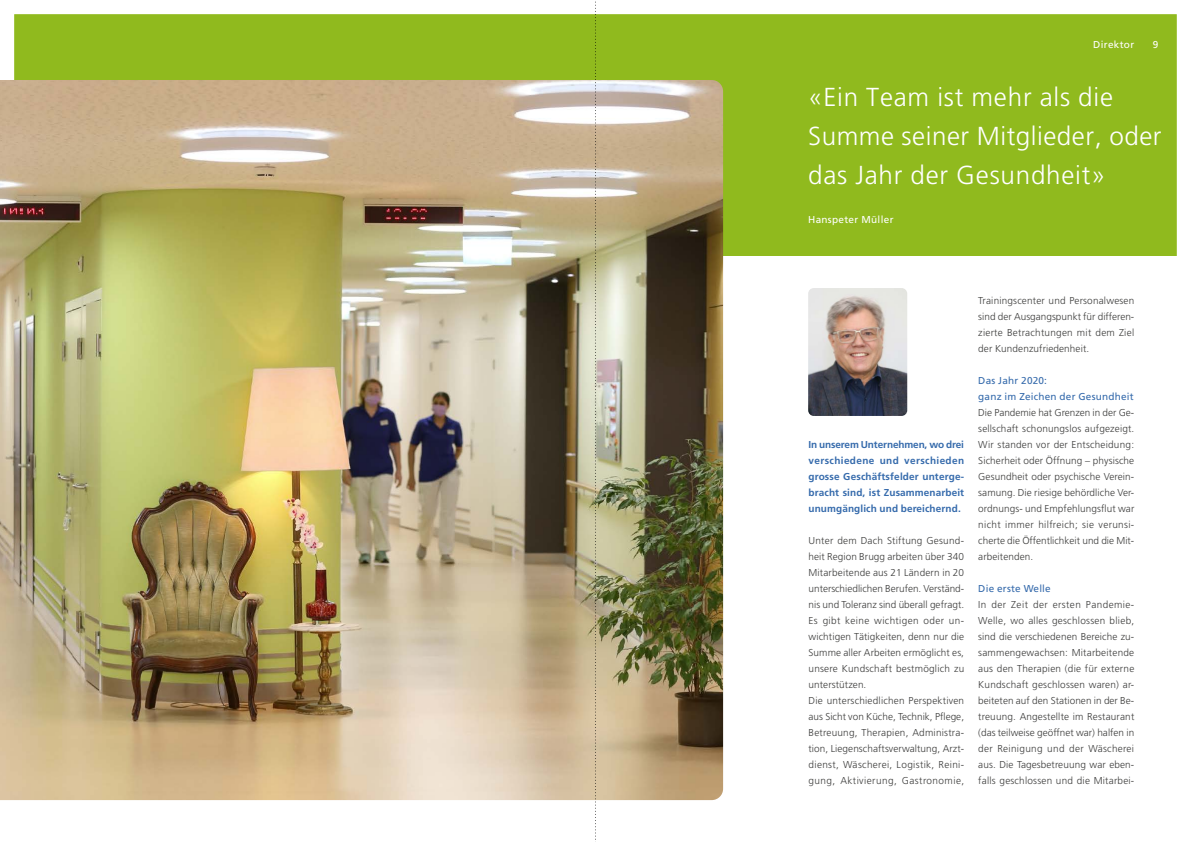
<style>
.page{position:relative;width:1191px;height:842px;background:#fff}
.page>*{position:absolute;margin:0;border:0;box-sizing:border-box;transform-origin:0 0}
.t1{font:300 26px/39px "Frutiger LT Std";letter-spacing:.03em;color:#fff}
.t2{font:300 10px/16px "Frutiger LT Std";letter-spacing:.01em;color:#3c3c3b;text-align:justify}
.t3{font:700 10px/16px "Frutiger LT Std";letter-spacing:.01em;color:#366bac;text-align:justify}
.t4{font:10px/16px "Frutiger LT Std";letter-spacing:.02em;color:#366bac}
.t5{font:10px "Frutiger LT Std";letter-spacing:.03em;color:#fff}
</style>
<div class="page">
<div style="left:7px;top:7px;width:1176px;height:249px;background:#90ba1e"></div>
<img style="left:808px;top:288px;width:99px;height:128px">
<div style="left:0;top:0;width:1191px;height:842px;border:14px solid #fff"></div>
<img style="left:0;top:80px;width:723px;height:720px">
<svg style="left:595px;top:0;width:1px;height:842px"></svg>
<p class="t5" style="left:1093px;top:39px;width:42px">Direktor</p>
<p class="t5" style="left:1152px;top:39px;width:7px">9</p>
<h1 class="t1" style="left:808px;top:78px;width:355px">«Ein Team ist mehr als die<br>Summe seiner Mitglieder, oder das Jahr der Gesundheit»</h1>
<p class="t5" style="left:808px;top:214px;width:87px">Hanspeter Müller</p>
<p class="t3" style="left:808px;top:437px;width:157px">In unserem Unternehmen, wo drei verschiedene und verschieden grosse Geschäftsfelder unterge&shy;bracht sind, ist Zusammenarbeit unumgänglich und bereichernd.</p>
<p class="t2" style="left:808px;top:533px;width:157px;text-align:left">Unter dem Dach Stiftung Gesund&shy;heit Region Brugg arbeiten über 340<br>Mitarbeitende aus 21 Ländern in 20 unterschiedlichen Berufen. Verständ&shy;nis und Toleranz sind überall gefragt.<br>Es gibt keine wichtigen oder un&shy;wichtigen Tätigkeiten, denn nur die Summe aller Arbeiten ermöglicht es, unsere Kundschaft bestmöglich zu unterstützen.<br>Die unterschiedlichen Perspektiven aus Sicht von Küche, Technik, Pflege, Betreuung, Therapien, Administra&shy;tion, Liegenschaftsverwaltung, Arzt&shy;dienst, Wäscherei, Logistik, Reini&shy;gung, Aktivierung, Gastronomie,</p>
<p class="t2" style="left:978px;top:293px;width:157px">Trainingscenter und Personalwesen sind der Ausgangspunkt für differen&shy;zierte Betrachtungen mit dem Ziel der Kundenzufriedenheit.</p>
<p class="t4" style="left:978px;top:373px;width:157px">Das Jahr 2020:<br>ganz im Zeichen der Gesundheit</p>
<p class="t2" style="left:978px;top:405px;width:158px">Die Pandemie hat Grenzen in der Ge&shy;sellschaft schonungslos aufgezeigt.<br>Wir standen vor der Entscheidung:<br>Sicherheit oder Öffnung – physische Gesundheit oder psychische Verein&shy;samung. Die riesige behördliche Ver&shy;ordnungs- und Empfehlungsflut war nicht immer hilfreich; sie verunsi&shy;cherte die Öffentlichkeit und die Mit&shy;arbeitenden.</p>
<p class="t4" style="left:978px;top:581px;width:74px">Die erste Welle</p>
<p class="t2" style="left:978px;top:597px;width:157px">In der Zeit der ersten Pandemie-Welle, wo alles geschlossen blieb, sind die verschiedenen Bereiche zu&shy;sammengewachsen: Mitarbeitende aus den Therapien (die für externe Kundschaft geschlossen waren) ar&shy;beiteten auf den Stationen in der Be&shy;treuung. Angestellte im Restaurant (das teilweise geöffnet war) halfen in der Reinigung und der Wäscherei aus. Die Tagesbetreuung war eben&shy;falls geschlossen und die Mitarbei-</p>
</div>
